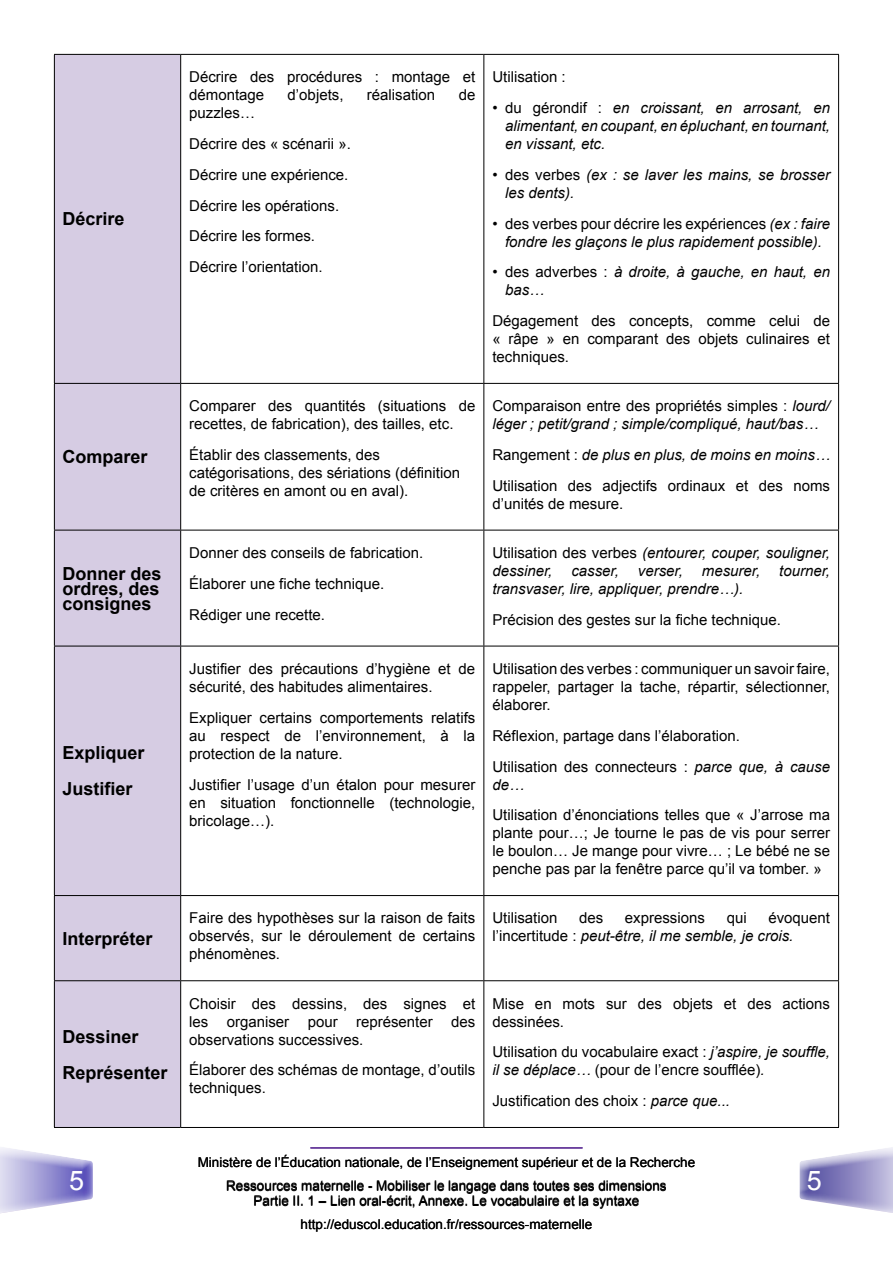
<style>
.page{position:relative;width:893px;height:1263px;background:#fff}
.page>*{position:absolute;margin:0;border:0;box-sizing:border-box;transform-origin:0 0}
.t1{font:27px "Arial";color:#fff}
.t2{font:700 18px/15px "Arial";color:#000}
.t3{font:15px/18px "Arial";color:#000}
.t4{font:italic 15px/18px "Arial";color:#000}
.t5{font:13.5px/23.5px "Arial";color:#000;text-align:center}
.s1{font-style:normal}
.s2{font-style:italic}
</style>
<div class="page">
<div style="left:0;top:1154px;width:104px;height:63px;background:#6a3f9d;opacity:.75"></div>
<div style="left:791px;top:1144px;width:102px;height:73px;background:#6a3f9d;opacity:.75"></div>
<hr style="left:310px;top:1147px;width:272px;height:1px;background:#6a3f9d">
<div style="left:55px;top:55px;width:125px;height:1072px;background:#d6cce3"></div>
<hr style="left:181px;top:54px;width:303px;height:1px;background:#000">
<hr style="left:180px;top:55px;width:1px;height:328px;background:#000">
<hr style="left:484px;top:54px;width:355px;height:1px;background:#000">
<hr style="left:483px;top:55px;width:1px;height:328px;background:#000">
<hr style="left:838px;top:55px;width:1px;height:328px;background:#000">
<hr style="left:181px;top:383px;width:303px;height:1px;background:#000">
<hr style="left:180px;top:384px;width:1px;height:146px;background:#000">
<hr style="left:484px;top:383px;width:355px;height:1px;background:#000">
<hr style="left:483px;top:384px;width:1px;height:146px;background:#000">
<hr style="left:838px;top:384px;width:1px;height:146px;background:#000">
<hr style="left:181px;top:530px;width:303px;height:1px;background:#000">
<hr style="left:180px;top:530px;width:1px;height:116px;background:#000">
<hr style="left:484px;top:530px;width:355px;height:1px;background:#000">
<hr style="left:483px;top:530px;width:1px;height:116px;background:#000">
<hr style="left:838px;top:530px;width:1px;height:116px;background:#000">
<hr style="left:181px;top:646px;width:303px;height:1px;background:#000">
<hr style="left:180px;top:646px;width:1px;height:249px;background:#000">
<hr style="left:484px;top:646px;width:355px;height:1px;background:#000">
<hr style="left:483px;top:646px;width:1px;height:249px;background:#000">
<hr style="left:838px;top:646px;width:1px;height:249px;background:#000">
<hr style="left:181px;top:895px;width:303px;height:1px;background:#000">
<hr style="left:180px;top:896px;width:1px;height:84px;background:#000">
<hr style="left:484px;top:895px;width:355px;height:1px;background:#000">
<hr style="left:483px;top:896px;width:1px;height:84px;background:#000">
<hr style="left:838px;top:896px;width:1px;height:84px;background:#000">
<hr style="left:181px;top:980px;width:303px;height:1px;background:#000">
<hr style="left:180px;top:981px;width:1px;height:146px;background:#000">
<hr style="left:484px;top:980px;width:355px;height:1px;background:#000">
<hr style="left:483px;top:981px;width:1px;height:146px;background:#000">
<hr style="left:838px;top:981px;width:1px;height:146px;background:#000">
<hr style="left:181px;top:1127px;width:303px;height:1px;background:#000">
<hr style="left:484px;top:1127px;width:355px;height:1px;background:#000">
<hr style="left:54px;top:54px;width:127px;height:1px;background:#000">
<hr style="left:54px;top:383px;width:127px;height:1px;background:#000">
<hr style="left:54px;top:530px;width:127px;height:1px;background:#000">
<hr style="left:54px;top:646px;width:127px;height:1px;background:#000">
<hr style="left:54px;top:895px;width:127px;height:1px;background:#000">
<hr style="left:54px;top:980px;width:127px;height:1px;background:#000">
<hr style="left:54px;top:1127px;width:127px;height:1px;background:#000">
<hr style="left:54px;top:55px;width:1px;height:328px;background:#000">
<hr style="left:54px;top:384px;width:1px;height:146px;background:#000">
<hr style="left:54px;top:530px;width:1px;height:116px;background:#000">
<hr style="left:54px;top:646px;width:1px;height:249px;background:#000">
<hr style="left:54px;top:896px;width:1px;height:84px;background:#000">
<hr style="left:54px;top:981px;width:1px;height:146px;background:#000">
<p class="t2" style="left:62px;top:212px;width:64px">Décrire</p>
<p class="t2" style="left:62px;top:450px;width:87px">Comparer</p>
<p class="t2" style="left:62px;top:566px;width:101px;text-align:justify">Donner des ordres, des consignes</p>
<p class="t2" style="left:62px;top:735px;width:84px;line-height:36.3px">Expliquer<br>Justifier</p>
<p class="t2" style="left:62px;top:931px;width:92px">Interpréter</p>
<p class="t2" style="left:62px;top:1018px;width:107px;line-height:36.3px">Dessiner<br>Représenter</p>
<h1 class="t1" style="left:69px;top:1162px;width:17px">5</h1>
<p class="t3" style="left:189px;top:68px;width:288px">Décrire des procédures : montage et démontage</p>
<p class="t3" style="left:288px;top:86px;width:57px">d’objets,</p>
<p class="t3" style="left:367px;top:86px;width:70px">réalisation</p>
<p class="t3" style="left:459px;top:86px;width:18px">de</p>
<p class="t3" style="left:189px;top:98px;width:163px;line-height:30.8px">puzzles…<br>Décrire des « scénarii ».<br>Décrire une expérience.<br>Décrire les opérations.<br>Décrire les formes.<br>Décrire l’orientation.</p>
<p class="t3" style="left:189px;top:397px;width:288px">Comparer des quantités (situations de recettes, de fabrication), des tailles, etc.</p>
<p class="t3" style="left:189px;top:446px;width:272px">Établir des classements, des catégorisations, des sériations (définition de critères en amont ou en aval).</p>
<p class="t3" style="left:492px;top:68px;width:75px">Utilisation :</p>
<p class="t4" style="left:505px;top:99px;width:326px;text-align:justify;text-indent:-13px"><span class="s1">• du gérondif :</span> en croissant, en arrosant, en alimentant, en coupant, en épluchant, en tournant, en vissant, etc.</p>
<p class="t4" style="left:505px;top:166px;width:326px;text-indent:-13px"><span class="s1">• des verbes</span> (ex : se laver les mains, se brosser les dents).</p>
<p class="t4" style="left:492px;top:214px;width:339px;text-align:center"><span class="s1">• des verbes pour décrire les expériences</span> (ex : faire fondre les glaçons le plus rapidement possible).</p>
<p class="t4" style="left:505px;top:263px;width:326px;text-indent:-13px"><span class="s1">• des adverbes :</span> à droite, à gauche, en haut, en bas…</p>
<p class="t3" style="left:492px;top:312px;width:339px;text-align:justify">Dégagement des concepts, comme celui de « râpe » en comparant des objets culinaires et techniques.</p>
<p class="t4" style="left:492px;top:397px;width:339px"><span class="s1">Comparaison entre des propriétés simples :</span> lourd/ léger ; petit/grand ; simple/compliqué, haut/bas…</p>
<p class="t3" style="left:492px;top:440px;width:339px;line-height:30.8px">Rangement : <span class="s2">de plus en plus, de moins en moins…<br></span>Utilisation des adjectifs ordinaux et des noms</p>
<p class="t3" style="left:492px;top:495px;width:132px">d’unités de mesure.</p>
<p class="t3" style="left:189px;top:537px;width:236px;line-height:30.8px">Donner des conseils de fabrication.<br>Élaborer une fiche technique.<br>Rédiger une recette.</p>
<p class="t4" style="left:492px;top:544px;width:339px"><span class="s1">Utilisation des verbes</span> (entourer, couper, souligner, dessiner,</p>
<p class="t4" style="left:571px;top:562px;width:49px">casser,</p>
<p class="t4" style="left:638px;top:562px;width:47px">verser,</p>
<p class="t4" style="left:702px;top:562px;width:60px">mesurer,</p>
<p class="t4" style="left:779px;top:562px;width:52px">tourner,</p>
<p class="t4" style="left:492px;top:580px;width:252px">transvaser, lire, appliquer, prendre…).</p>
<p class="t3" style="left:492px;top:611px;width:290px">Précision des gestes sur la fiche technique.</p>
<p class="t3" style="left:189px;top:660px;width:288px">Justifier des précautions d’hygiène et de sécurité, des habitudes alimentaires.</p>
<p class="t3" style="left:189px;top:709px;width:288px;text-align:justify">Expliquer certains comportements relatifs au respect de l’environnement, à la protection de la nature.</p>
<p class="t3" style="left:189px;top:775px;width:288px;text-align:justify">Justifier l’usage d’un étalon pour mesurer en situation fonctionnelle (technologie, bricolage…).</p>
<p class="t3" style="left:492px;top:660px;width:339px;text-align:justify">Utilisation des verbes : communiquer un savoir faire, rappeler, partager la tache, répartir, sélectionner, élaborer.</p>
<p class="t3" style="left:492px;top:720px;width:339px;line-height:30.8px">Réflexion, partage dans l’élaboration.<br>Utilisation des connecteurs : <span class="s2">parce que, à cause</span></p>
<p class="t4" style="left:492px;top:775px;width:33px">de…</p>
<p class="t3" style="left:492px;top:806px;width:339px;text-align:justify">Utilisation d’énonciations telles que « J’arrose ma plante pour…; Je tourne le pas de vis pour serrer le boulon… Je mange pour vivre… ; Le bébé ne se penche pas par la fenêtre parce qu’il va tomber. »</p>
<p class="t3" style="left:189px;top:909px;width:288px;text-align:justify">Faire des hypothèses sur la raison de faits observés, sur le déroulement de certains phénomènes.</p>
<p class="t3" style="left:492px;top:909px;width:67px">Utilisation</p>
<p class="t3" style="left:579px;top:909px;width:26px">des</p>
<p class="t3" style="left:625px;top:909px;width:82px">expressions</p>
<p class="t3" style="left:727px;top:909px;width:22px">qui</p>
<p class="t4" style="left:492px;top:909px;width:339px;text-indent:276px"><span class="s1">évoquent l’incertitude :</span> peut-être, il me semble, je crois.</p>
<p class="t3" style="left:189px;top:994px;width:288px;text-align:justify">Choisir des dessins, des signes et les organiser pour représenter des observations successives.</p>
<p class="t3" style="left:189px;top:1061px;width:288px">Élaborer des schémas de montage, d’outils techniques.</p>
<p class="t3" style="left:492px;top:994px;width:339px">Mise en mots sur des objets et des actions dessinées.</p>
<p class="t3" style="left:492px;top:1043px;width:339px">Utilisation du vocabulaire exact : <span class="s2">j’aspire, je souffle, il se déplace…</span> (pour de l’encre soufflée)<span class="s2">.</span></p>
<p class="t3" style="left:492px;top:1092px;width:239px">Justification des choix : <span class="s2">parce que...</span></p>
<p class="t5" style="left:198px;top:1150px;width:499px">Ministère de l’Éducation nationale, de l’Enseignement supérieur et de la Recherche<br>Ressources maternelle - Mobiliser le langage dans toutes ses dimensions</p>
<p class="t5" style="left:254px;top:1189px;width:387px">Partie II. 1 – Lien oral-écrit, Annexe. Le vocabulaire et la syntaxe http://eduscol.education.fr/ressources-maternelle</p>
<h1 class="t1" style="left:807px;top:1162px;width:17px">5</h1>
</div>
